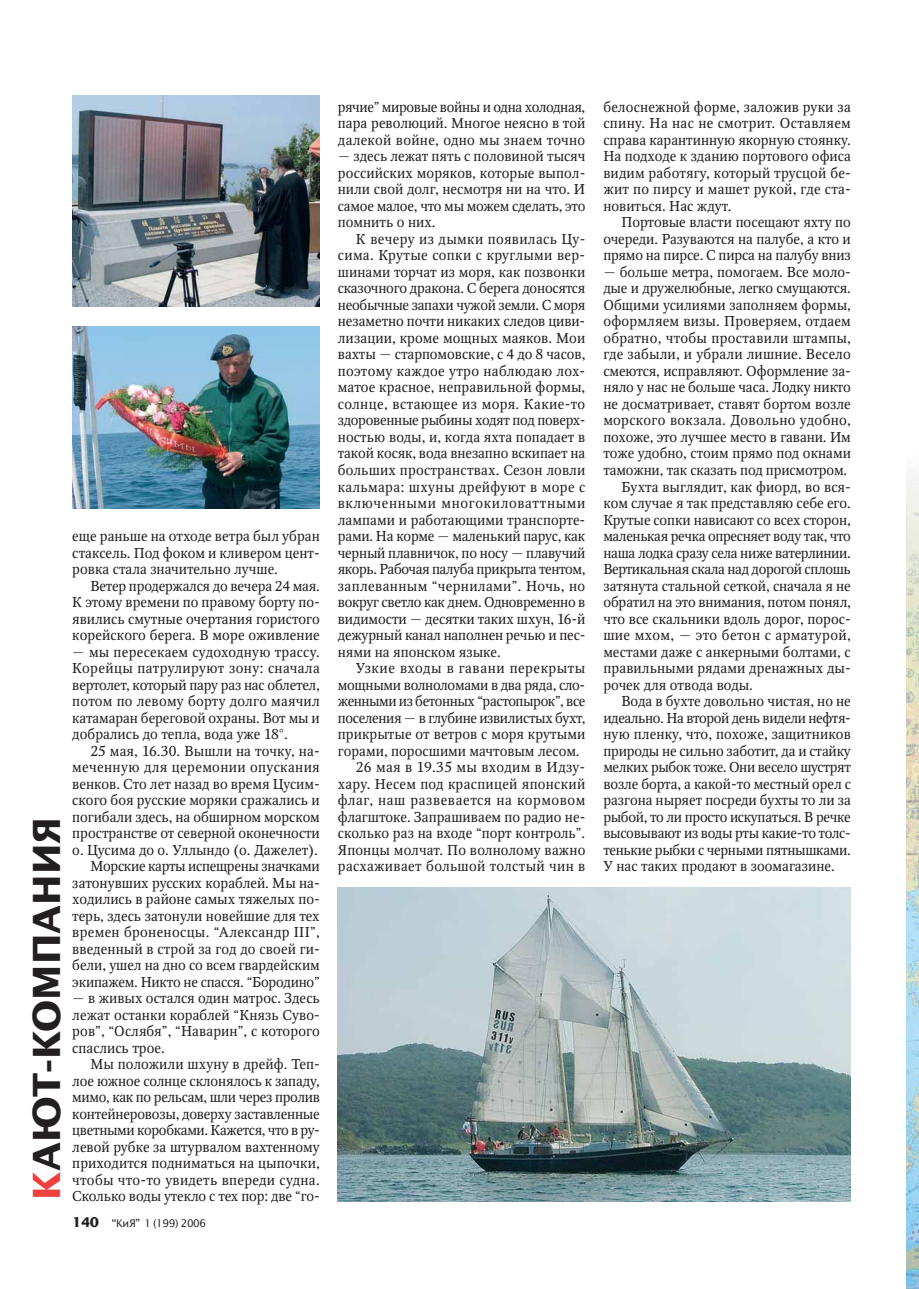
<style>
.page{position:relative;width:919px;height:1289px;background:#fff}
.page>*{position:absolute;margin:0;border:0;box-sizing:border-box;transform-origin:0 0}
.t1{font:700 37.5px "Office Type Sans";color:#231f20}
.t2{font:14.25px/16.5px "Octava C";color:#231f20;text-align:justify}
.t3{font:14.25px "Octava C";letter-spacing:-.025em;color:#231f20}
.t4{font:14.25px "Octava C";letter-spacing:-.02em;color:#231f20}
.t5{font:14.25px "Octava C";letter-spacing:.02em;color:#231f20}
.t6{font:14.25px "Octava C";letter-spacing:.035em;color:#231f20}
.t7{font:14.25px "Octava C";letter-spacing:.025em;color:#231f20}
.t8{font:14.25px "Octava C";letter-spacing:-.03em;color:#231f20}
.t9{font:10.5px "Office Type Sans";letter-spacing:-.03em;color:#231f20}
.s1{color:#ef403d}
.s2{font-weight:700;font-size:13.5px}
</style>
<div class="page">
<img style="left:906px;top:476px;width:12px;height:812px">
<img style="left:72px;top:95px;width:248px;height:212px">
<img style="left:72px;top:326px;width:248px;height:182px">
<img style="left:338px;top:887px;width:512px;height:314px">
<h1 class="t1" style="left:32px;top:1199px;width:384px;rotate:-90deg"><span class="s1">К</span>АЮТ-КОМПАНИЯ</h1>
<p class="t2" style="left:72px;top:529px;width:249px">еще раньше на отходе ветра был убран стаксель. Под фоком и кливером цент&shy;ровка стала значительно лучше.</p>
<p class="t2" style="left:72px;top:579px;width:249px;text-indent:18px">Ветер продержался до вечера 24 мая.<br>К этому времени по правому борту по&shy;явились смутные очертания гористого корейского берега. В море оживление</p>
<p class="t2" style="left:72px;top:645px;width:249px">— мы пересекаем судоходную трассу.<br>Корейцы патрулируют зону: сначала вертолет, который пару раз нас облетел, потом по левому борту долго маячил катамаран береговой охраны. Вот мы и добрались до тепла, вода уже 18°.</p>
<p class="t2" style="left:72px;top:744px;width:249px;text-align:right">25 мая, 16.30. Вышли на точку, на&shy;меченную для церемонии опускания венков. Сто лет назад во время Цусим&shy;ского боя русские моряки сражались и погибали здесь, на обширном морском пространстве от северной оконечности о. Цусима до o. Уллындо (о. Дажелет).<br>Морские карты испещрены значками затонувших русских кораблей. Мы на&shy;ходились в районе самых тяжелых по&shy;терь, здесь затонули новейшие для тех времен броненосцы. “Александр III”, введенный в строй за год до своей ги&shy;бели, ушел на дно со всем гвардейским экипажем. Никто не спасся. “Бородино”</p>
<p class="t2" style="left:72px;top:991px;width:249px">— в живых остался один матрос. Здесь лежат останки кораблей “Князь Суво&shy;ров”, “Ослябя”, “Наварин”, с которого спаслись трое.</p>
<p class="t2" style="left:72px;top:1057px;width:249px;text-indent:18px">Мы положили шхуну в дрейф. Теп&shy;лое южное солнце склонялось к западу, мимо, как по рельсам, шли через пролив контейнеровозы, доверху заставленные цветными коробками. Кажется, что в ру&shy;левой рубке за штурвалом вахтенному приходится подниматься на цыпочки, чтобы что-то увидеть впереди судна.<br>Сколько воды утекло с тех пор: две “го-</p>
<p class="t9" style="left:72px;top:1219px;width:135px"><span class="s2">140</span> “КиЯ” 1 (199) 2006</p>
<p class="t2" style="left:338px;top:100px;width:249px">рячие” мировые войны и одна холодная, пара революций. Многое неясно в той далекой войне, одно мы знаем точно</p>
<p class="t2" style="left:338px;top:150px;width:249px">— здесь лежат пять с половиной тысяч российских моряков, которые выпол&shy;нили свой долг, несмотря ни на что. И самое малое, что мы можем сделать, это помнить о них.</p>
<p class="t2" style="left:338px;top:232px;width:249px;text-indent:18px">К вечеру из дымки появилась Цу&shy;сима. Крутые сопки с круглыми вер&shy;шинами торчат из моря, как позвонки сказочного дракона. С берега доносятся необычные запахи чужой земли. С моря незаметно почти никаких следов циви&shy;лизации, кроме мощных маяков. Мои вахты — старпомовские, с 4 до 8 часов, поэтому каждое утро наблюдаю лох&shy;матое красное, неправильной формы, солнце, встающее из моря. Какие-то здоровенные рыбины ходят под поверх&shy;ностью воды, и, когда яхта попадает в такой косяк, вода внезапно вскипает на больших пространствах. Сезон ловли кальмара: шхуны дрейфуют в море с включенными многокиловаттными лампами и работающими транспорте&shy;рами. На корме — маленький парус, как черный плавничок, по носу — плавучий якорь. Рабочая палуба прикрыта тентом, заплеванным “чернилами”. Ночь, но вокруг светло как днем. Одновременно в видимости — десятки таких шхун, 16-й дежурный канал наполнен речью и пес&shy;нями на японском языке.</p>
<p class="t6" style="left:356px;top:663px;width:231px">Узкие входы в гавани перекрыты</p>
<p class="t4" style="left:338px;top:679px;width:249px">мощными волноломами в два ряда, сло-</p>
<p class="t8" style="left:338px;top:696px;width:249px">женными из бетонных “растопырок”, все</p>
<p class="t3" style="left:338px;top:712px;width:249px">поселения — в глубине извилистых бухт,</p>
<p class="t2" style="left:338px;top:727px;width:249px">прикрытые от ветров с моря крутыми</p>
<p class="t2" style="left:338px;top:744px;width:243px">горами, поросшими мачтовым лесом.</p>
<p class="t7" style="left:356px;top:762px;width:231px">26 мая в 19.35 мы входим в Идзу-</p>
<p class="t5" style="left:338px;top:778px;width:249px">хару. Несем под краспицей японский</p>
<p class="t6" style="left:338px;top:795px;width:249px">флаг, наш развевается на кормовом</p>
<p class="t2" style="left:338px;top:810px;width:249px">флагштоке. Запрашиваем по радио не-</p>
<p class="t2" style="left:338px;top:826px;width:249px">сколько раз на входе “порт контроль”.</p>
<p class="t2" style="left:338px;top:843px;width:249px">Японцы молчат. По волнолому важно</p>
<p class="t5" style="left:338px;top:861px;width:249px">расхаживает большой толстый чин в</p>
<p class="t2" style="left:603px;top:100px;width:249px">белоснежной форме, заложив руки за спину. На нас не смотрит. Оставляем справа карантинную якорную стоянку.<br>На подходе к зданию портового офиса видим работягу, который трусцой бе&shy;жит по пирсу и машет рукой, где ста&shy;новиться. Нас ждут.</p>
<p class="t2" style="left:603px;top:216px;width:249px;text-indent:18px">Портовые власти посещают яхту по очереди. Разуваются на палубе, а кто и прямо на пирсе. С пирса на палубу вниз</p>
<p class="t2" style="left:603px;top:265px;width:249px">— больше метра, помогаем. Все моло-</p>
<p class="t2" style="left:603px;top:282px;width:249px">дые и дружелюбные, легко смущаются.</p>
<p class="t2" style="left:603px;top:298px;width:249px">Общими усилиями заполняем формы,</p>
<p class="t2" style="left:603px;top:315px;width:249px">оформляем визы. Проверяем, отдаем</p>
<p class="t5" style="left:603px;top:333px;width:249px">обратно, чтобы проставили штампы,</p>
<p class="t2" style="left:603px;top:348px;width:249px">где забыли, и убрали лишние. Весело</p>
<p class="t2" style="left:603px;top:364px;width:249px">смеются, исправляют. Оформление за-</p>
<p class="t2" style="left:603px;top:381px;width:249px">няло у нас не больше часа. Лодку никто</p>
<p class="t2" style="left:603px;top:397px;width:249px">не досматривает, ставят бортом возле</p>
<p class="t5" style="left:603px;top:415px;width:249px">морского вокзала. Довольно удобно,</p>
<p class="t2" style="left:603px;top:430px;width:249px">похоже, это лучшее место в гавани. Им</p>
<p class="t2" style="left:603px;top:447px;width:249px">тоже удобно, стоим прямо под окнами</p>
<p class="t2" style="left:603px;top:463px;width:245px">таможни, так сказать под присмотром.</p>
<p class="t2" style="left:621px;top:480px;width:231px">Бухта выглядит, как фиорд, во вся-</p>
<p class="t2" style="left:603px;top:496px;width:249px">ком случае я так представляю себе его.</p>
<p class="t2" style="left:603px;top:513px;width:249px">Крутые сопки нависают со всех сторон,</p>
<p class="t3" style="left:603px;top:531px;width:249px">маленькая речка опресняет воду так, что</p>
<p class="t4" style="left:603px;top:547px;width:249px">наша лодка сразу села ниже ватерлинии.</p>
<p class="t3" style="left:603px;top:564px;width:249px">Вертикальная скала над дорогой сплошь</p>
<p class="t2" style="left:603px;top:579px;width:249px">затянута стальной сеткой, сначала я не</p>
<p class="t2" style="left:603px;top:595px;width:249px">обратил на это внимания, потом понял,</p>
<p class="t2" style="left:603px;top:612px;width:249px">что все скальники вдоль дорог, порос-</p>
<p class="t7" style="left:603px;top:630px;width:249px">шие мхом, — это бетон с арматурой,</p>
<p class="t2" style="left:603px;top:645px;width:249px">местами даже с анкерными болтами, с</p>
<p class="t2" style="left:603px;top:661px;width:249px">правильными рядами дренажных ды-</p>
<p class="t2" style="left:603px;top:678px;width:151px">рочек для отвода воды.</p>
<p class="t2" style="left:621px;top:694px;width:231px">Вода в бухте довольно чистая, но не</p>
<p class="t3" style="left:603px;top:712px;width:249px">идеально. На второй день видели нефтя-</p>
<p class="t2" style="left:603px;top:727px;width:249px">ную пленку, что, похоже, защитников</p>
<p class="t2" style="left:603px;top:744px;width:249px">природы не сильно заботит, да и стайку</p>
<p class="t3" style="left:603px;top:762px;width:249px">мелких рыбок тоже. Они весело шустрят</p>
<p class="t2" style="left:603px;top:777px;width:249px">возле борта, а какой-то местный орел с</p>
<p class="t2" style="left:603px;top:793px;width:249px">разгона ныряет посреди бухты то ли за</p>
<p class="t4" style="left:603px;top:811px;width:249px">рыбой, то ли просто искупаться. В речке</p>
<p class="t4" style="left:603px;top:828px;width:249px">высовывают из воды рты какие-то толс-</p>
<p class="t4" style="left:603px;top:844px;width:249px">тенькие рыбки с черными пятнышками.</p>
<p class="t2" style="left:603px;top:859px;width:233px">У нас таких продают в зоомагазине.</p>
</div>
